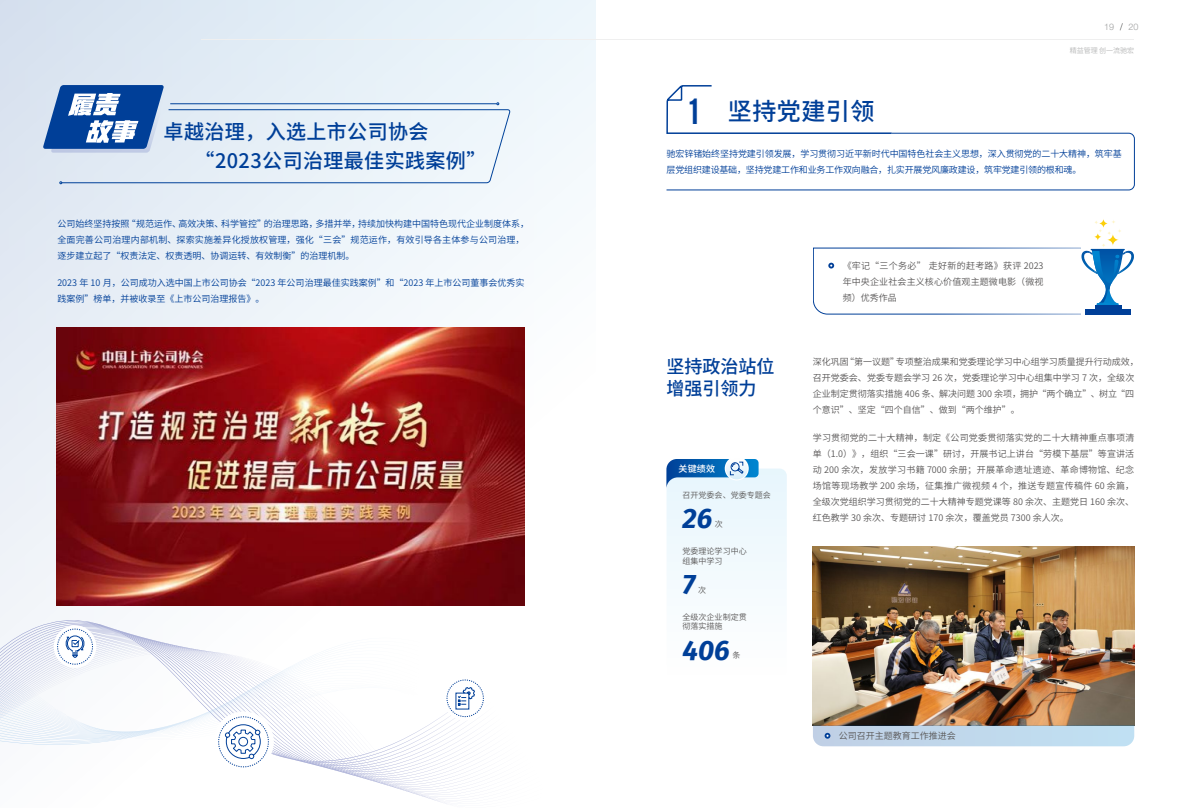
<style>
.page{position:relative;width:1191px;height:808px;background:#fff}
.page>*{position:absolute;margin:0;border:0;box-sizing:border-box;transform-origin:0 0}
.t1{font:italic 700 28px "Fira Sans";color:#003f98}
.t2{font:500 24px "Source Han Sans CN";letter-spacing:.02em;color:#003f98}
.t3{font:500 20px/28.5px "Source Han Sans CN";letter-spacing:.02em;color:#003f98}
.t4{font:500 18px/21.6px "Source Han Sans CN";color:#003f98}
.t5{font:9px/16px "Source Han Sans CN";color:#595757;text-align:justify}
.t6{font:9px/16px "Source Han Sans CN";color:#003f98}
.t7{font:500 9px "Source Han Sans CN";color:#fff}
.t8{font:300 9px "Helvetica Neue LT Std";color:#9fa0a0}
.t9{font:8px/9.6px "Source Han Sans CN";color:#595757}
.t10{font:7px "Source Han Sans CN";color:#b5b6b6}
.s1{font-family:"Bebas";font-weight:400;font-size:28.6px}
</style>
<div class="page">
<div style="left:0;top:0;width:595px;height:808px;background:linear-gradient(to right,#dce6f1,#f7fcfe)"></div>
<svg style="left:43px;top:85px;width:468px;height:99px;background:#c8d8ea"></svg>
<svg style="left:666px;top:85px;width:468px;height:105px"></svg>
<img style="left:813px;top:546px;width:321px;height:179px">
<div style="left:813px;top:725px;width:321px;height:21px;background:#c0d8ec"></div>
<div style="left:666px;top:468px;width:121px;height:214px;background:#f4fafe;border-radius:7px"></div>
<svg style="left:666px;top:459px;width:92px;height:30px"></svg>
<svg style="left:585px;top:651px;width:10px;height:157px"></svg>
<svg style="left:0;top:550px;width:500px;height:258px"></svg>
<div style="left:213px;top:711px;width:61px;height:61px;background:#fff;border-radius:50%"></div>
<div style="left:443px;top:676px;width:44px;height:44px;background:#fff;border-radius:50%"></div>
<div style="left:54px;top:625px;width:42px;height:43px;background:#fff;border-radius:50%"></div>
<img style="left:57px;top:327px;width:467px;height:278px">
<svg style="left:218px;top:716px;width:51px;height:51px"></svg>
<svg style="left:57px;top:629px;width:36px;height:35px"></svg>
<svg style="left:447px;top:680px;width:36px;height:37px"></svg>
<svg style="left:1080px;top:253px;width:54px;height:62px"></svg>
<svg style="left:813px;top:219px;width:320px;height:95px"></svg>
<hr style="left:202px;top:39px;width:932px;height:1px;background:#efefef">
<h3 class="t3" style="left:195px;top:118px;width:293px;text-indent:-31px">卓越治理，入选上市公司协会“2023公司治理最佳实践案例”</h3>
<p class="t6" style="left:57px;top:215px;width:473px">公司始终坚持按照“规范运作、高效决策、科学管控”的治理思路，多措并举，持续加快构建中国特色现代企业制度体系，全面完善公司治理内部机制、探索实施差异化授放权管理，强化“三会”规范运作，有效引导各主体参与公司治理，逐步建立起了“权责法定、权责透明、协调运转、有效制衡”的治理机制。</p>
<p class="t6" style="left:57px;top:275px;width:469px">2023 年 10 月，公司成功入选中国上市公司协会“2023 年公司治理最佳实践案例”和“2023 年上市公司董事会优秀实践案例”榜单，并被收录至《上市公司治理报告》。</p>
<p class="t8" style="left:1104px;top:21px;width:12px">19</p>
<p class="t8" style="left:1128px;top:21px;width:12px">20</p>
<p class="t10" style="left:1069px;top:47px;width:66px">精益管理 创一流驰宏</p>
<h2 class="t2" style="left:688px;top:98px;width:187px"><span class="s1">1</span> 坚持党建引领</h2>
<p class="t6" style="left:666px;top:146px;width:457px">驰宏锌锗始终坚持党建引领发展，学习贯彻习近平新时代中国特色社会主义思想，深入贯彻党的二十大精神，筑牢基层党组织建设基础，坚持党建工作和业务工作双向融合，扎实开展党风廉政建设，筑牢党建引领的根和魂。</p>
<h3 class="t4" style="left:666px;top:356px;width:109px">坚持政治站位增强引领力</h3>
<p class="t7" style="left:678px;top:463px;width:38px">关键绩效</p>
<p class="t9" style="left:682px;top:490px;width:89px">召开党委会、党委专题会</p>
<h1 class="t1" style="left:682px;top:495px;width:31px">26</h1>
<p class="t9" style="left:715px;top:519px;width:9px">次</p>
<p class="t9" style="left:682px;top:546px;width:65px">党委理论学习中心组集中学习</p>
<h1 class="t1" style="left:682px;top:561px;width:14px">7</h1>
<p class="t9" style="left:698px;top:585px;width:9px">次</p>
<p class="t9" style="left:682px;top:612px;width:65px">全级次企业制定贯彻落实措施</p>
<h1 class="t1" style="left:682px;top:626px;width:49px">406</h1>
<p class="t9" style="left:732px;top:650px;width:9px">条</p>
<p class="t5" style="left:842px;top:258px;width:202px">《牢记“三个务必” 走好新的赶考路》获评 2023年中央企业社会主义核心价值观主题微电影（微视频）优秀作品</p>
<p class="t5" style="left:813px;top:354px;width:327px;text-align:left">深化巩固“第一议题”专项整治成果和党委理论学习中心组学习质量提升行动成效，召开党委会、党委专题会学习 26 次，党委理论学习中心组集中学习 7 次，全级次企业制定贯彻落实措施 406 条、解决问题 300 余项，拥护“两个确立”、树立“四个意识”、坚定“四个自信”、做到“两个维护”。</p>
<p class="t5" style="left:813px;top:429px;width:323px">学习贯彻党的二十大精神，制定《公司党委贯彻落实党的二十大精神重点事项清单（1.0）》，组织“三会一课”研讨，开展书记上讲台“劳模下基层”等宣讲活动 200 余次，发放学习书籍 7000 余册；开展革命遗址遗迹、革命博物馆、纪念场馆等现场教学 200 余场，征集推广微视频 4 个，推送专题宣传稿件 60 余篇，全级次党组织学习贯彻党的二十大精神专题党课等 80 余次、主题党日 160 余次、红色教学 30 余次、专题研讨 170 余次，覆盖党员 7300 余人次。</p>
<p class="t5" style="left:839px;top:728px;width:118px">公司召开主题教育工作推进会</p>
</div>
